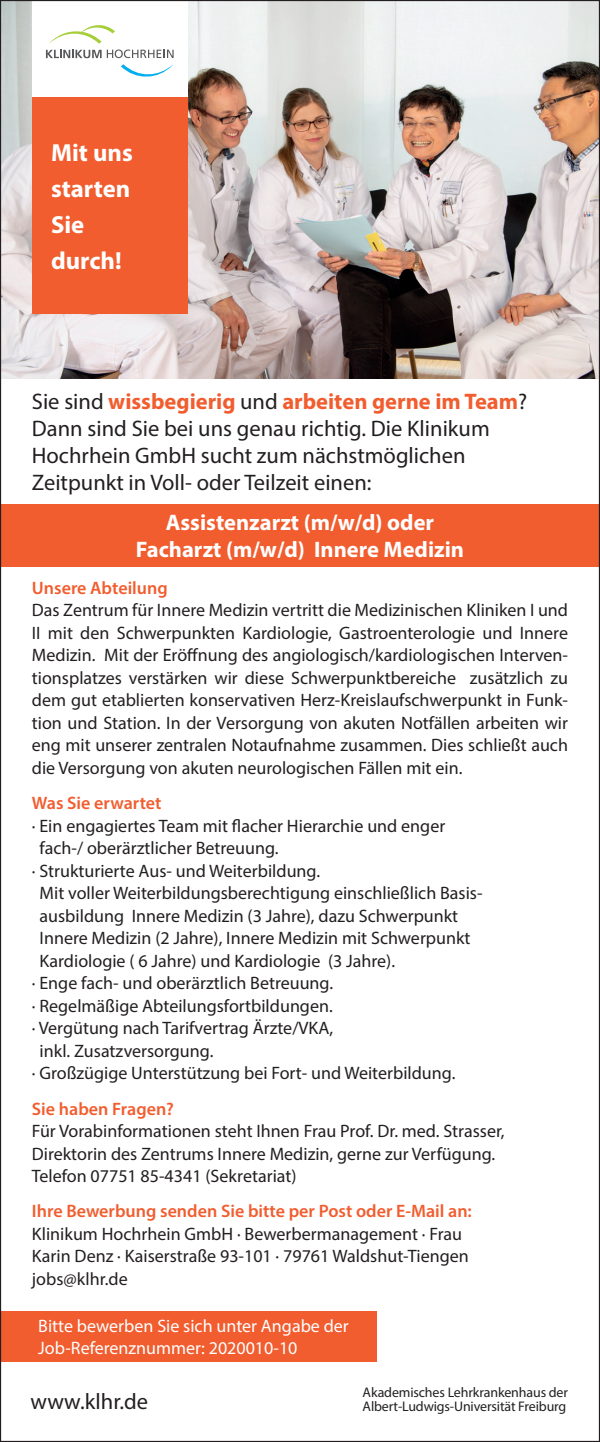
<style>
.page{position:relative;width:600px;height:1442px;background:#fff}
.page>*{position:absolute;margin:0;border:0;box-sizing:border-box;transform-origin:0 0}
.t1{font:700 24.75px/36px "Myriad Pro";color:#fff}
.t2{font:22.5px/27px "Myriad Pro";color:#231f20}
.t3{font:700 22.5px/27px "Myriad Pro";color:#fff;text-align:center}
.t4{font:18px/22.5px "Myriad Pro";color:#231f20}
.t5{font:600 18px "Myriad Pro";color:#f15d2f}
.t6{font:18px/22.5px "Myriad Pro";color:#fff}
.t7{font:13.95px "Myriad Pro";letter-spacing:-.01em;color:#231f20}
.s1{font-weight:700;color:#f15d2f}
</style>
<div class="page">
<img style="left:2px;top:2px;width:596px;height:376px">
<div style="left:0;top:1311px;width:376px;height:50px;background:#f15d2f"></div>
<div style="left:0;top:504px;width:600px;height:62px;background:#f15d2f"></div>
<div style="left:32px;top:0;width:156px;height:98px;background:#fff"></div>
<svg style="left:46px;top:25px;width:127px;height:33px"></svg>
<svg style="left:121px;top:64px;width:52px;height:13px"></svg>
<div style="left:32px;top:97px;width:156px;height:217px;background:#f15d2f"></div>
<h1 class="t1" style="left:51px;top:134px;width:83px">Mit uns starten<br>Sie durch!</h1>
<p class="t2" style="left:32px;top:388px;width:497px">Sie sind <span class="s1">wissbegierig</span> und <span class="s1">arbeiten gerne im Team</span>?<br>Dann sind Sie bei uns genau richtig. Die Klinikum Hochrhein GmbH sucht zum nächstmöglichen Zeitpunkt in Voll- oder Teilzeit einen:</p>
<p class="t3" style="left:136px;top:508px;width:330px">Assistenzarzt (m/w/d) oder<br>Facharzt (m/w/d) Innere Medizin</p>
<p class="t5" style="left:32px;top:576px;width:137px">Unsere Abteilung</p>
<p class="t4" style="left:32px;top:599px;width:537px;text-align:justify">Das Zentrum für Innere Medizin vertritt die Medizinischen Kliniken I und II mit den Schwerpunkten Kardiologie, Gastroenterologie und Innere Medizin. Mit der Eröffnung des angiologisch/kardiologischen Interven&shy;tionsplatzes verstärken wir diese Schwerpunktbereiche zusätzlich zu dem gut etablierten konservativen Herz-Kreislaufschwerpunkt in Funk&shy;tion und Station. In der Versorgung von akuten Notfällen arbeiten wir eng mit unserer zentralen Notaufnahme zusammen. Dies schließt auch die Versorgung von akuten neurologischen Fällen mit ein.</p>
<p class="t5" style="left:32px;top:791px;width:131px">Was Sie erwartet</p>
<p class="t4" style="left:32px;top:814px;width:415px">· Ein engagiertes Team mit flacher Hierarchie und enger</p>
<p class="t4" style="left:40px;top:836px;width:240px">fach-/ oberärztlicher Betreuung.</p>
<p class="t4" style="left:32px;top:859px;width:290px">· Strukturierte Aus- und Weiterbildung.</p>
<p class="t4" style="left:40px;top:881px;width:444px">Mit voller Weiterbildungsberechtigung einschließlich Basis-</p>
<p class="t4" style="left:40px;top:904px;width:420px">ausbildung Innere Medizin (3 Jahre), dazu Schwerpunkt</p>
<p class="t4" style="left:40px;top:926px;width:432px">Innere Medizin (2 Jahre), Innere Medizin mit Schwerpunkt</p>
<p class="t4" style="left:40px;top:949px;width:357px">Kardiologie ( 6 Jahre) und Kardiologie (3 Jahre).</p>
<p class="t4" style="left:32px;top:971px;width:303px">· Enge fach- und oberärztlich Betreuung.</p>
<p class="t4" style="left:32px;top:994px;width:302px">· Regelmäßige Abteilungsfortbildungen.</p>
<p class="t4" style="left:32px;top:1016px;width:303px">· Vergütung nach Tarifvertrag Ärzte/VKA,</p>
<p class="t4" style="left:40px;top:1039px;width:175px">inkl. Zusatzversorgung.</p>
<p class="t4" style="left:32px;top:1061px;width:425px">· Großzügige Unterstützung bei Fort- und Weiterbildung.</p>
<p class="t5" style="left:32px;top:1097px;width:144px">Sie haben Fragen?</p>
<p class="t4" style="left:32px;top:1119px;width:474px">Für Vorabinformationen steht Ihnen Frau Prof. Dr. med. Strasser,<br>Direktorin des Zentrums Innere Medizin, gerne zur Verfügung.<br>Telefon 07751 85-4341 (Sekretariat)</p>
<p class="t5" style="left:32px;top:1199px;width:441px">Ihre Bewerbung senden Sie bitte per Post oder E-Mail an:</p>
<p class="t4" style="left:32px;top:1222px;width:438px">Klinikum Hochrhein GmbH · Bewerbermanagement · Frau<br>Karin Denz · Kaiserstraße 93-101 · 79761 Waldshut-Tiengen jobs@klhr.de</p>
<p class="t6" style="left:38px;top:1314px;width:312px">Bitte bewerben Sie sich unter Angabe der<br>Job-Referenznummer: 2020010-10</p>
<p class="t7" style="left:362px;top:1383px;width:207px">Akademisches Lehrkrankenhaus der</p>
<p class="t2" style="left:31px;top:1387px;width:119px">www.klhr.de</p>
<p class="t7" style="left:362px;top:1397px;width:205px">Albert-Ludwigs-Universität Freiburg</p>
</div>
